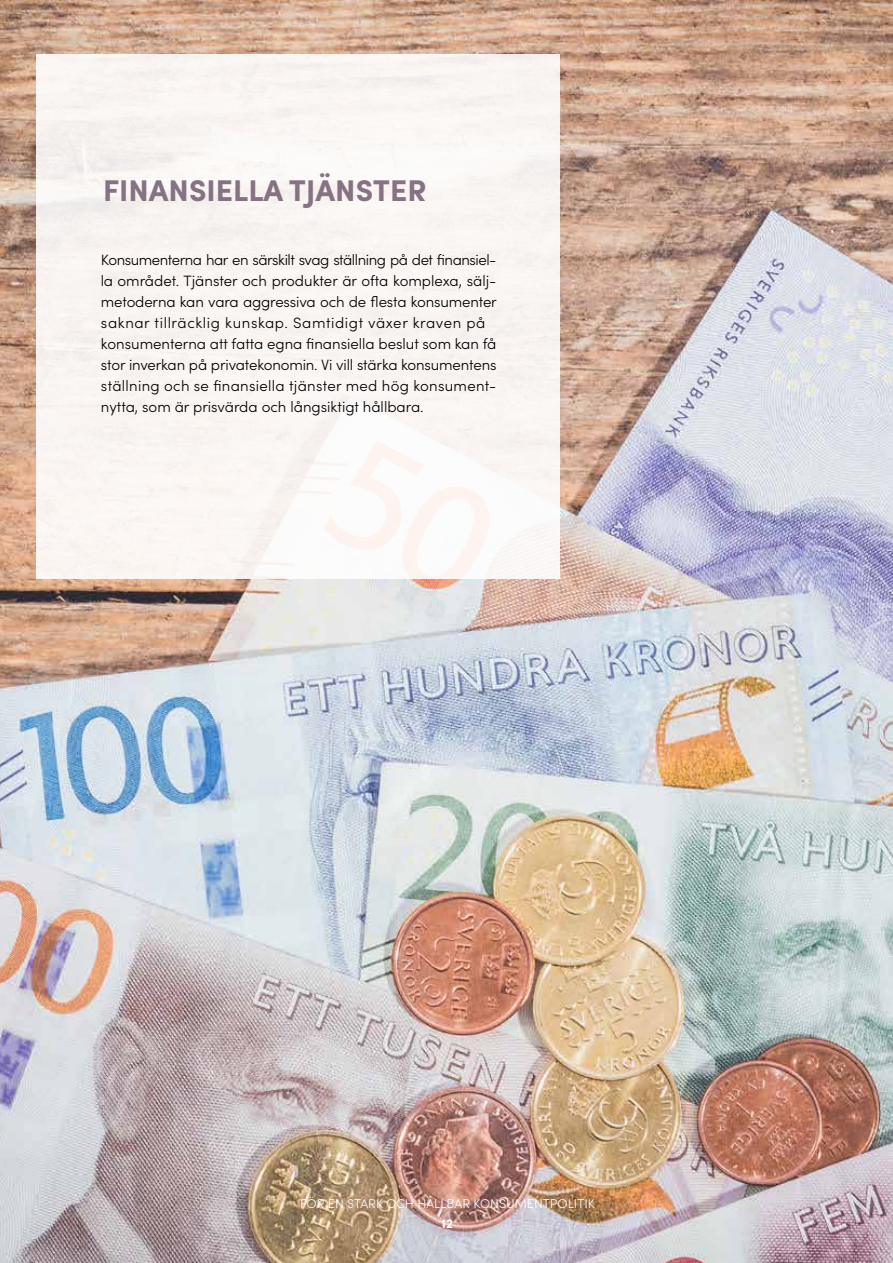
<style>
.page{position:relative;width:893px;height:1263px;background:#fff}
.page>*{position:absolute;margin:0;border:0;box-sizing:border-box;transform-origin:0 0}
.t1{font:700 30px "Sofia Pro";color:#857282}
.t2{font:300 15px/21px "Sofia Pro";color:#000}
.t3{font:300 12.75px "Sofia Pro";color:#fff}
.t4{font:600 12.75px "Sofia Pro";color:#fff}
</style>
<div class="page">
<img style="left:0;top:0;width:893px;height:1263px">
<div style="left:36px;top:54px;width:524px;height:524px;background:#faf5f3"></div>
<h1 class="t1" style="left:103px;top:168px;width:325px">FINANSIELLA TJÄNSTER</h1>
<p class="t2" style="left:101px;top:248px;width:397px">Konsumenterna har en särskilt svag ställning på det finansiel&shy;la området. Tjänster och produkter är ofta komplexa, sälj&shy;metoderna kan vara aggressiva och de flesta konsumenter saknar tillräcklig kunskap. Samtidigt växer kraven på konsumenterna att fatta egna finansiella beslut som kan få stor inverkan på privatekonomin. Vi vill stärka konsumentens ställning och se finansiella tjänster med hög konsument&shy;nytta, som är prisvärda och långsiktigt hållbara.</p>
<p class="t3" style="left:300px;top:1194px;width:296px">FÖR EN STARK OCH HÅLLBAR KONSUMENTPOLITIK</p>
<p class="t4" style="left:441px;top:1214px;width:13px">12</p>
</div>
